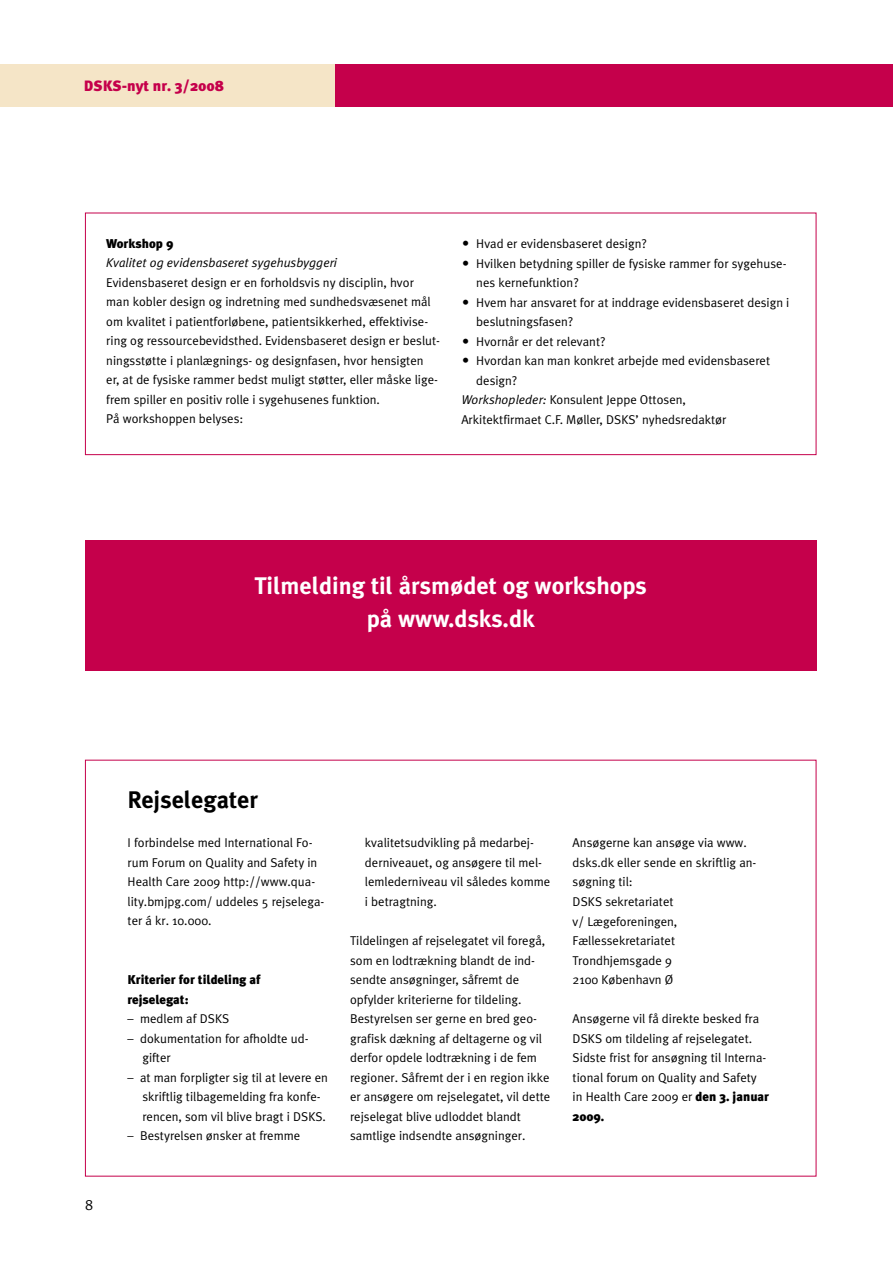
<style>
.page{position:relative;width:893px;height:1263px;background:#fff}
.page>*{position:absolute;margin:0;border:0;box-sizing:border-box;transform-origin:0 0}
.t1{font:700 24px/33px "Meta Plus";color:#fff;text-align:center}
.t2{font:700 24px "Meta Plus";color:#000}
.t3{font:900 15px "Meta Plus";color:#c5004b}
.t4{font:12.75px/19.5px "Meta Plus Normal";color:#000}
.t5{font:900 12.75px/19.5px "Meta Plus";color:#000}
.t6{font:italic 12.75px "Meta Plus Normal";color:#000}
.s1{font-style:italic}
.s2{font-family:"Meta Plus";font-weight:900}
</style>
<div class="page">
<div style="left:0;top:64px;width:336px;height:42px;background:#f5e5c7"></div>
<div style="left:336px;top:64px;width:557px;height:42px;background:#c5004b"></div>
<div style="left:85px;top:213px;width:731px;height:242px;border:1px solid #c5004b"></div>
<div style="left:85px;top:540px;width:731px;height:130px;background:#c5004b"></div>
<p class="t3" style="left:84px;top:77px;width:142px">DSKS-nyt nr. 3/2008</p>
<p class="t5" style="left:106px;top:234px;width:69px">Workshop 9</p>
<p class="t6" style="left:106px;top:256px;width:232px">Kvalitet og evidensbaseret sygehusbyggeri</p>
<p class="t4" style="left:106px;top:272px;width:335px">Evidensbaseret design er en forholdsvis ny disciplin, hvor man kobler design og indretning med sundhedsvæsenet mål om kvalitet i patientforløbene, patientsikkerhed, effektivise&shy;ring og ressourcebevidsthed. Evidensbaseret design er beslut&shy;ningsstøtte i planlægnings- og designfasen, hvor hensigten<br>er, at de fysiske rammer bedst muligt støtter, eller måske lige&shy;frem spiller en positiv rolle i sygehusenes funktion.<br>På workshoppen belyses:</p>
<p class="t4" style="left:476px;top:234px;width:172px">Hvad er evidensbaseret design?</p>
<p class="t4" style="left:476px;top:253px;width:312px">Hvilken betydning spiller de fysiske rammer for sygehuse-</p>
<p class="t4" style="left:476px;top:273px;width:104px">nes kernefunktion?</p>
<p class="t4" style="left:476px;top:292px;width:315px">Hvem har ansvaret for at inddrage evidensbaseret design i</p>
<p class="t4" style="left:476px;top:312px;width:99px">beslutningsfasen?</p>
<p class="t4" style="left:476px;top:331px;width:131px">Hvornår er det relevant?</p>
<p class="t4" style="left:476px;top:351px;width:295px">Hvordan kan man konkret arbejde med evidensbaseret</p>
<p class="t4" style="left:476px;top:370px;width:43px">design?</p>
<p class="t4" style="left:461px;top:390px;width:226px"><span class="s1">Workshopleder:</span> Konsulent Jeppe Ottosen,</p>
<p class="t4" style="left:461px;top:409px;width:267px">Arkitektfirmaet C.F. Møller, DSKS’ nyhedsredaktør</p>
<h1 class="t1" style="left:255px;top:569px;width:394px">Tilmelding til årsmødet og workshops på www.dsks.dk</h1>
<h1 class="t2" style="left:128px;top:786px;width:132px">Rejselegater</h1>
<p class="t4" style="left:128px;top:833px;width:198px">I forbindelse med International Fo&shy;rum Forum on Quality and Safety in<br>Health Care 2009 http://www.qua&shy;lity.bmjpg.com/ uddeles 5 rejselega&shy;ter á kr. 10.000.</p>
<p class="t5" style="left:128px;top:970px;width:135px">Kriterier for tildeling af rejselegat:</p>
<p class="t4" style="left:128px;top:1009px;width:103px">– medlem af DSKS</p>
<p class="t4" style="left:142px;top:1028px;width:168px;text-indent:-15px">– dokumentation for afholdte ud&shy;gifter</p>
<p class="t4" style="left:142px;top:1067px;width:187px;text-indent:-15px">– at man forpligter sig til at levere en skriftlig tilbagemelding fra konfe&shy;rencen, som vil blive bragt i DSKS.</p>
<p class="t4" style="left:128px;top:1126px;width:174px">– Bestyrelsen ønsker at fremme</p>
<p class="t4" style="left:365px;top:833px;width:187px">kvalitetsudvikling på medarbej&shy;derniveauet, og ansøgere til mel&shy;lemlederniveau vil således komme i betragtning.</p>
<p class="t4" style="left:350px;top:931px;width:202px">Tildelingen af rejselegatet vil foregå, som en lodtrækning blandt de ind&shy;sendte ansøgninger, såfremt de opfylder kriterierne for tildeling.<br>Bestyrelsen ser gerne en bred geo&shy;grafisk dækning af deltagerne og vil derfor opdele lodtrækning i de fem regioner. Såfremt der i en region ikke er ansøgere om rejselegatet, vil dette rejselegat blive udloddet blandt samtlige indsendte ansøgninger.</p>
<p class="t4" style="left:573px;top:833px;width:185px">Ansøgerne kan ansøge via www. dsks.dk eller sende en skriftlig an&shy;søgning til:<br>DSKS sekretariatet<br>v/ Lægeforeningen,<br>Fællessekretariatet<br>Trondhjemsgade 9<br>2100 København Ø</p>
<p class="t4" style="left:573px;top:1009px;width:198px">Ansøgerne vil få direkte besked fra DSKS om tildeling af rejselegatet.<br>Sidste frist for ansøgning til Interna&shy;tional forum on Quality and Safety in Health Care 2009 er <span class="s2">den 3. januar</span></p>
<p class="t5" style="left:573px;top:1106px;width:33px">2009.</p>
</div>
